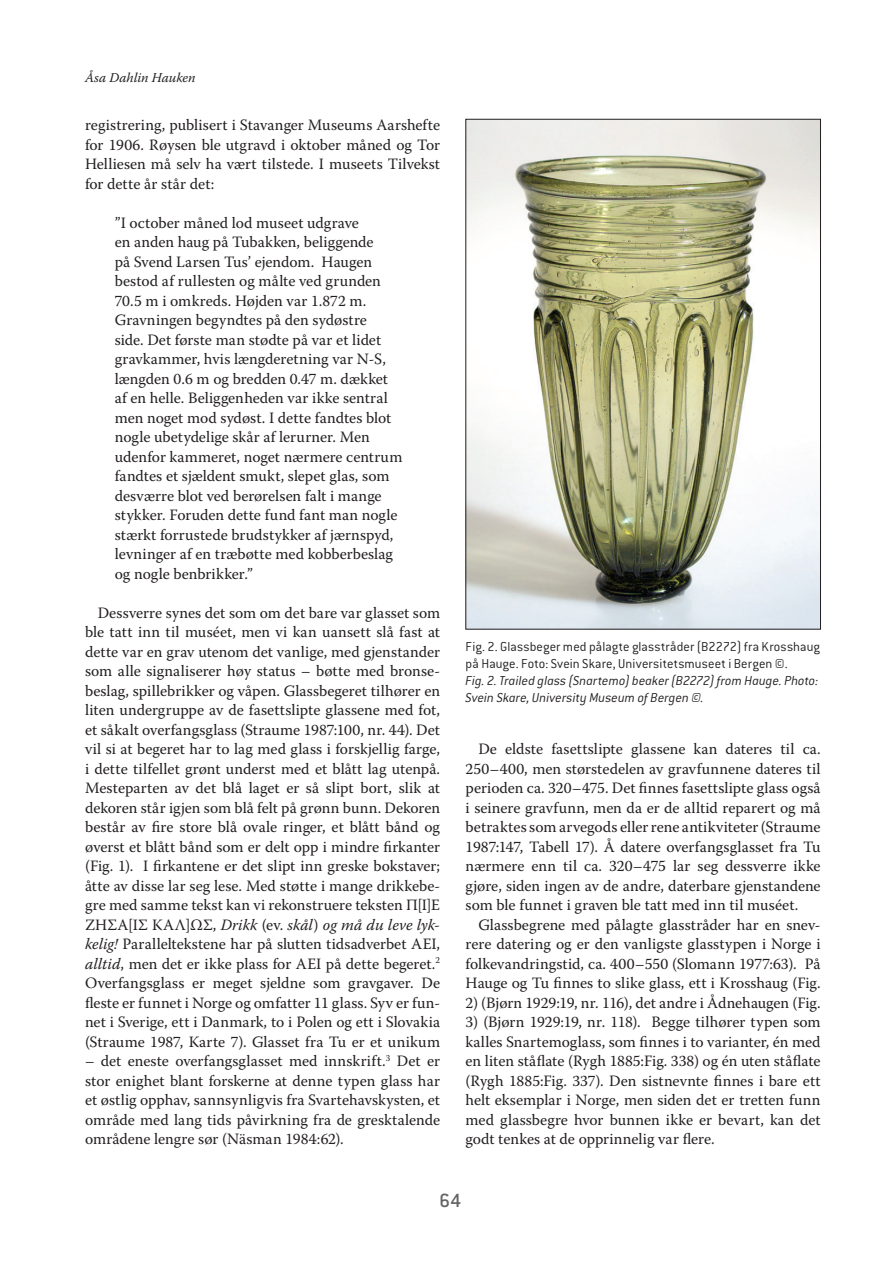
<style>
.page{position:relative;width:893px;height:1263px;background:#fff}
.page>*{position:absolute;margin:0;border:0;box-sizing:border-box;transform-origin:0 0}
.t1{font:500 21px "Conduit ITC";color:#636366}
.t2{font:15.75px/19.5px "Warnock Pro";color:#231f20;text-align:justify}
.t3{font:300 14.25px/17.1px "Conduit ITC";letter-spacing:.01em;color:#231f20}
.t4{font:italic 300 14.25px/17.1px "Conduit ITC";letter-spacing:.005em;color:#231f20}
.t5{font:italic 13.5px "Warnock Pro";letter-spacing:-.005em;color:#231f20}
.s1{font-style:italic}
</style>
<div class="page">
<img style="left:468px;top:121px;width:351px;height:506px">
<p class="t5" style="left:85px;top:69px;width:112px">Åsa Dahlin Hauken</p>
<p class="t2" style="left:85px;top:115px;width:357px">registrering, publisert i Stavanger Museums Aarshefte for 1906. Røysen ble utgravd i oktober måned og Tor Helliesen må selv ha vært tilstede. I museets Tilvekst for dette år står det:</p>
<p class="t2" style="left:115px;top:212px;width:289px;text-align:left">”I october måned lod museet udgrave<br>en anden haug på Tubakken, beliggende<br>på Svend Larsen Tus’ ejendom. Haugen bestod af rullesten og målte ved grunden 70.5 m i omkreds. Højden var 1.872 m.<br>Gravningen begyndtes på den sydøstre<br>side. Det første man stødte på var et lidet gravkammer, hvis længderetning var N-S, længden 0.6 m og bredden 0.47 m. dækket af en helle. Beliggenheden var ikke sentral men noget mod sydøst. I dette fandtes blot nogle ubetydelige skår af lerurner. Men udenfor kammeret, noget nærmere centrum fandtes et sjældent smukt, slepet glas, som desværre blot ved berørelsen falt i mange stykker. Foruden dette fund fant man nogle stærkt forrustede brudstykker af jærnspyd, levninger af en træbøtte med kobberbeslag og nogle benbrikker.”</p>
<p class="t2" style="left:85px;top:602px;width:357px;text-indent:13px">Dessverre synes det som om det bare var glasset som ble tatt inn til muséet, men vi kan uansett slå fast at dette var en grav utenom det vanlige, med gjenstander som alle signaliserer høy status – bøtte med bronse&shy;beslag, spillebrikker og våpen. Glassbegeret tilhører en liten undergruppe av de fasettslipte glassene med fot, et såkalt overfangsglass (Straume 1987:100, nr. 44). Det vil si at begeret har to lag med glass i forskjellig farge, i dette tilfellet grønt underst med et blått lag utenpå.<br>Mesteparten av det blå laget er så slipt bort, slik at dekoren står igjen som blå felt på grønn bunn. Dekoren består av fire store blå ovale ringer, et blått bånd og øverst et blått bånd som er delt opp i mindre firkanter (Fig. 1). I firkantene er det slipt inn greske bokstaver; åtte av disse lar seg lese. Med støtte i mange drikkebe&shy;gre med samme tekst kan vi rekonstruere teksten Π[Ι]Ε ΖΗΣΑ[ΙΣ ΚΑΛ]ΩΣ, <span class="s1">Drikk</span> (ev. <span class="s1">skål</span>) <span class="s1">og må du leve lyk&shy;kelig!</span> Paralleltekstene har på slutten tidsadverbet ΑΕΙ, <span class="s1">alltid</span>, men det er ikke plass for ΑΕΙ på dette begeret.<sup>2<br></sup>Overfangsglass er meget sjeldne som gravgaver. De fleste er funnet i Norge og omfatter 11 glass. Syv er fun&shy;net i Sverige, ett i Danmark, to i Polen og ett i Slovakia (Straume 1987, Karte 7). Glasset fra Tu er et unikum</p>
<p class="t2" style="left:85px;top:1051px;width:357px">– det eneste overfangsglasset med innskrift.<sup>3</sup> Det er stor enighet blant forskerne at denne typen glass har et østlig opphav, sannsynligvis fra Svartehavskysten, et område med lang tids påvirkning fra de gresktalende områdene lengre sør (Näsman 1984:62).</p>
<p class="t3" style="left:466px;top:638px;width:356px">Fig. 2. Glassbeger med pålagte glasstråder (B2272) fra Krosshaug på Hauge. Foto: Svein Skare, Universitetsmuseet i Bergen ©.</p>
<p class="t4" style="left:466px;top:672px;width:354px">Fig. 2. Trailed glass (Snartemo) beaker (B2272) from Hauge. Photo:<br>Svein Skare, University Museum of Bergen ©.</p>
<p class="t2" style="left:466px;top:739px;width:357px;text-indent:13px">De eldste fasettslipte glassene kan dateres til ca.<br>250–400, men størstedelen av gravfunnene dateres til perioden ca. 320–475. Det finnes fasettslipte glass også i seinere gravfunn, men da er de alltid reparert og må betraktes som arvegods eller rene antikviteter (Straume 1987:147, Tabell 17). Å datere overfangsglasset fra Tu nærmere enn til ca. 320–475 lar seg dessverre ikke gjøre, siden ingen av de andre, daterbare gjenstandene som ble funnet i graven ble tatt med inn til muséet.</p>
<p class="t2" style="left:466px;top:914px;width:357px;text-indent:13px">Glassbegrene med pålagte glasstråder har en snev&shy;rere datering og er den vanligste glasstypen i Norge i folkevandringstid, ca. 400–550 (Slomann 1977:63). På Hauge og Tu finnes to slike glass, ett i Krosshaug (Fig.</p>
<p class="t2" style="left:466px;top:992px;width:357px">2) (Bjørn 1929:19, nr. 116), det andre i Ådnehaugen (Fig.</p>
<p class="t2" style="left:466px;top:1012px;width:357px">3) (Bjørn 1929:19, nr. 118). Begge tilhører typen som kalles Snartemoglass, som finnes i to varianter, én med en liten ståflate (Rygh 1885:Fig. 338) og én uten ståflate (Rygh 1885:Fig. 337). Den sistnevnte finnes i bare ett helt eksemplar i Norge, men siden det er tretten funn med glassbegre hvor bunnen ikke er bevart, kan det godt tenkes at de opprinnelig var flere.</p>
<h1 class="t1" style="left:440px;top:1188px;width:23px">64</h1>
</div>
